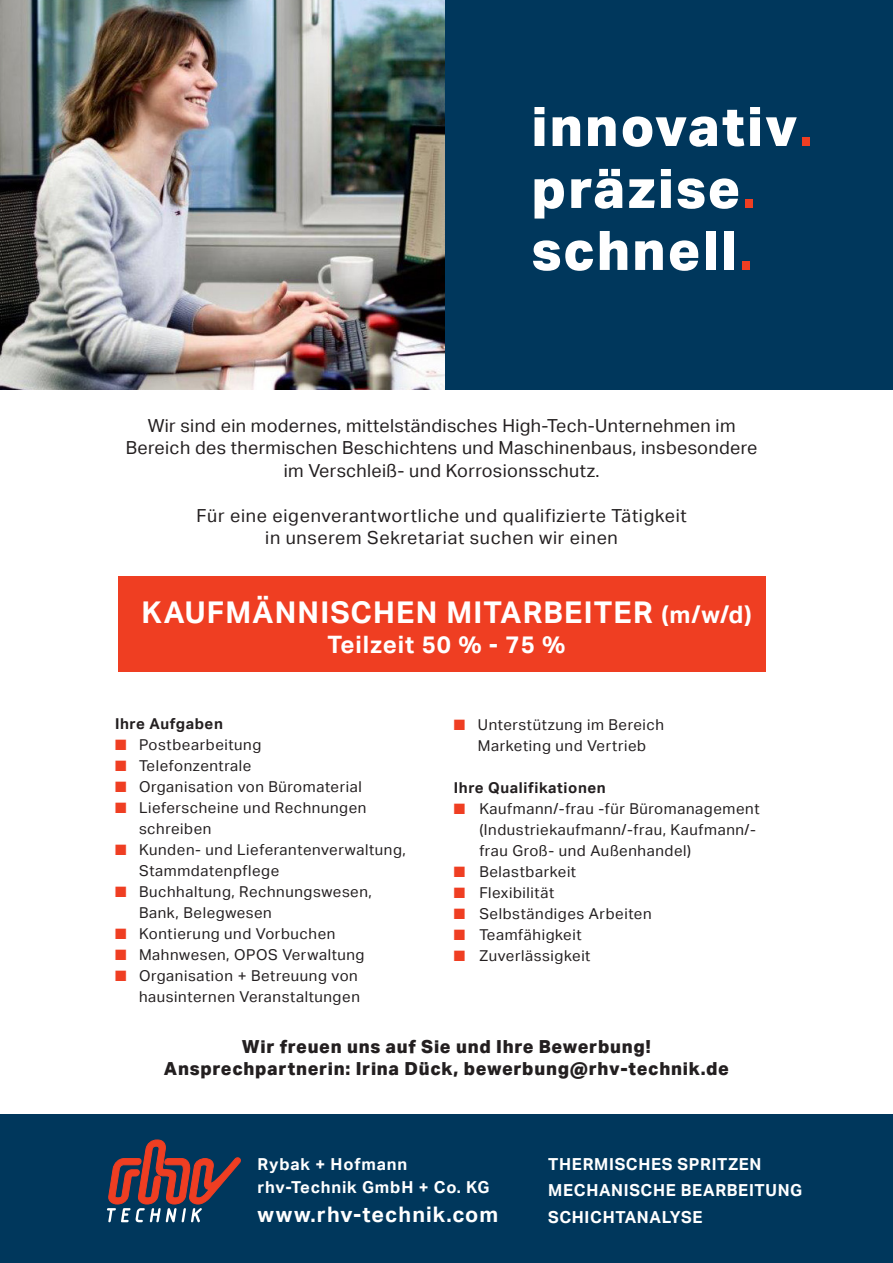
<style>
.page{position:relative;width:893px;height:1263px;background:#fff}
.page>*{position:absolute;margin:0;border:0;box-sizing:border-box;transform-origin:0 0}
.t1{font:800 54.6px/61.9px "Aktiv Grotesk";letter-spacing:.04em;color:#fff}
.t2{font:700 30px "Aktiv Grotesk";letter-spacing:.04em;color:#fff}
.t3{font:700 24px "Aktiv Grotesk";letter-spacing:.04em;color:#fff}
.t4{font:700 21.45px "Aktiv Grotesk";letter-spacing:.05em;color:#fff}
.t5{font:18px/22.5px "Aktiv Grotesk";letter-spacing:.02em;color:#231f20;text-align:center}
.t6{font:800 18px/22.5px "Aktiv Grotesk";letter-spacing:.04em;color:#231f20;text-align:center}
.t7{font:18px/22.5px "Aktiv Grotesk";letter-spacing:.04em;color:#231f20;text-align:center}
.t8{font:700 16.5px/26.8px "Aktiv Grotesk";letter-spacing:.04em;color:#fff}
.t9{font:15px/21px "Aktiv Grotesk";letter-spacing:.04em;color:#231f20}
.t10{font:700 15px "Aktiv Grotesk";letter-spacing:.04em;color:#231f20}
.s1{font-weight:700;color:#ef3e22}
.s2{font-size:24px}
.s3{color:#ef3e22}
</style>
<div class="page">
<div style="left:118px;top:576px;width:647px;height:95px;background:#ef3e22"></div>
<div style="left:0;top:1115px;width:893px;height:148px;background:#00375c"></div>
<img style="left:0;top:0;width:445px;height:389px">
<div style="left:445px;top:0;width:448px;height:389px;background:#00375c"></div>
<svg style="left:107px;top:1140px;width:134px;height:82px"></svg>
<h1 class="t1" style="left:531px;top:96px;width:283px">innovativ<span class="s1">. </span>präzise<span class="s1">. </span>schnell<span class="s1">.</span></h1>
<p class="t5" style="left:126px;top:414px;width:633px">Wir sind ein modernes, mittelständisches High-Tech-Unternehmen im<br>Bereich des thermischen Beschichtens und Maschinenbaus, insbesondere im Verschleiß- und Korrosionsschutz.</p>
<p class="t7" style="left:196px;top:504px;width:492px">Für eine eigenverantwortliche und qualifizierte Tätigkeit in unserem Sekretariat suchen wir einen</p>
<h2 class="t2" style="left:141px;top:595px;width:612px">KAUFMÄNNISCHEN MITARBEITER <span class="s2">(m/w/d)</span></h2>
<h3 class="t3" style="left:327px;top:631px;width:239px">Teilzeit 50 % - 75 %</h3>
<p class="t10" style="left:115px;top:715px;width:109px">Ihre Aufgaben</p>
<p class="t9" style="left:115px;top:734px;width:148px"><span class="s3">■</span> Postbearbeitung</p>
<p class="t9" style="left:115px;top:755px;width:138px"><span class="s3">■</span> Telefonzentrale</p>
<p class="t9" style="left:115px;top:776px;width:248px"><span class="s3">■</span> Organisation von Büromaterial</p>
<p class="t9" style="left:139px;top:797px;width:229px;text-indent:-24px"><span class="s3">■</span> Lieferscheine und Rechnungen schreiben</p>
<p class="t9" style="left:139px;top:839px;width:268px;text-indent:-24px"><span class="s3">■</span> Kunden- und Lieferantenverwaltung,<br>Stammdatenpflege</p>
<p class="t9" style="left:139px;top:881px;width:234px;text-indent:-24px"><span class="s3">■</span> Buchhaltung, Rechnungswesen,<br>Bank, Belegwesen</p>
<p class="t9" style="left:115px;top:923px;width:222px"><span class="s3">■</span> Kontierung und Vorbuchen</p>
<p class="t9" style="left:115px;top:944px;width:251px"><span class="s3">■</span> Mahnwesen, OPOS Verwaltung</p>
<p class="t9" style="left:115px;top:965px;width:246px;text-align:right"><span class="s3">■</span> Organisation + Betreuung von hausinternen Veranstaltungen</p>
<p class="t9" style="left:454px;top:714px;width:212px;text-align:center"><span class="s3">■</span> Unterstützung im Bereich<br>Marketing und Vertrieb</p>
<p class="t10" style="left:454px;top:779px;width:153px">Ihre Qualifikationen</p>
<p class="t9" style="left:479px;top:798px;width:282px;text-indent:-26px"><span class="s3">■</span> Kaufmann/-frau -für Büromanagement (Industriekaufmann/-frau, Kaufmann/- frau Groß- und Außenhandel)</p>
<p class="t9" style="left:454px;top:861px;width:124px"><span class="s3">■</span> Belastbarkeit</p>
<p class="t9" style="left:454px;top:882px;width:102px"><span class="s3">■</span> Flexibilität</p>
<p class="t9" style="left:454px;top:903px;width:199px"><span class="s3">■</span> Selbständiges Arbeiten</p>
<p class="t9" style="left:454px;top:924px;width:129px"><span class="s3">■</span> Teamfähigkeit</p>
<p class="t9" style="left:454px;top:945px;width:138px"><span class="s3">■</span> Zuverlässigkeit</p>
<p class="t6" style="left:164px;top:1035px;width:567px">Wir freuen uns auf Sie und Ihre Bewerbung!<br>Ansprechpartnerin: Irina Dück, bewerbung@rhv-technik.de</p>
<p class="t8" style="left:257px;top:1152px;width:233px;line-height:23.4px">Rybak + Hofmann rhv-Technik GmbH + Co. KG</p>
<h3 class="t4" style="left:257px;top:1202px;width:242px">www.rhv-technik.com</h3>
<p class="t8" style="left:548px;top:1150px;width:255px">THERMISCHES SPRITZEN<br>MECHANISCHE BEARBEITUNG<br>SCHICHTANALYSE</p>
</div>
